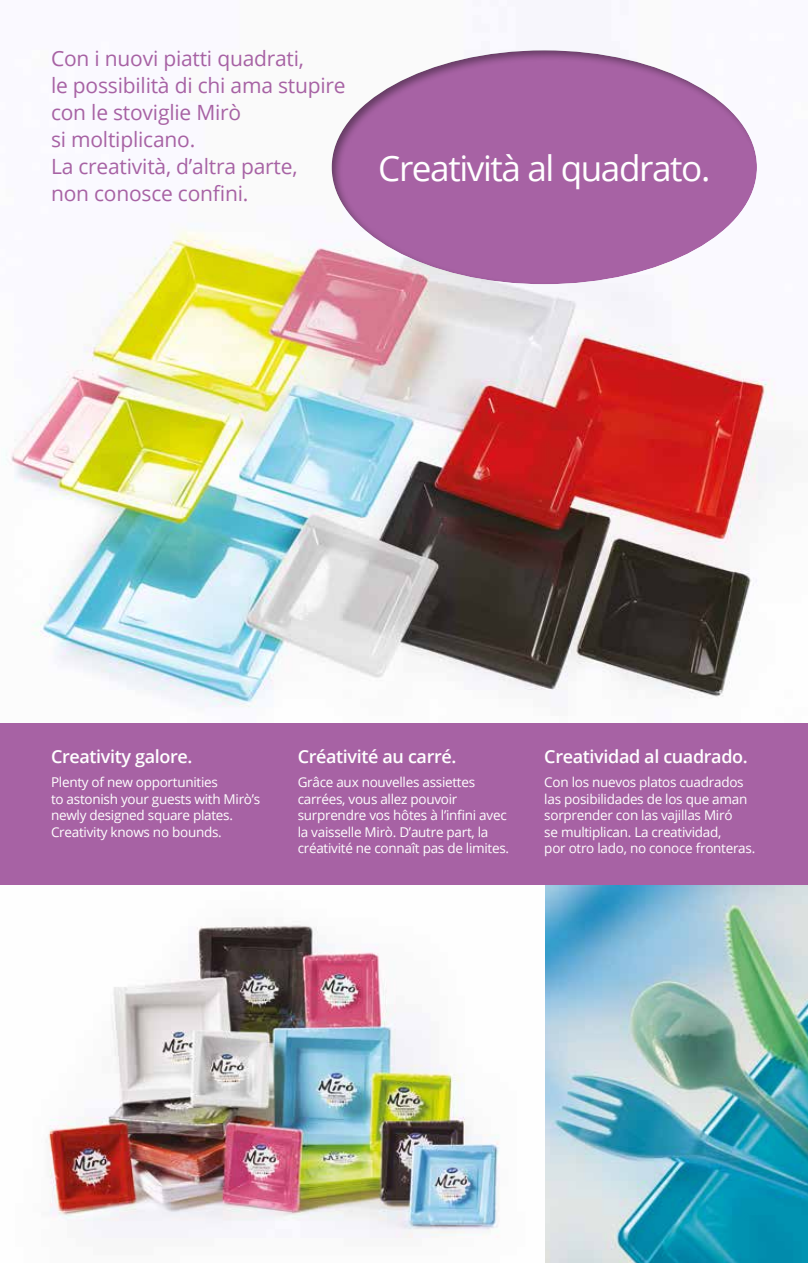
<style>
.page{position:relative;width:808px;height:1263px;background:#fff}
.page>*{position:absolute;margin:0;border:0;box-sizing:border-box;transform-origin:0 0}
.t1{font:35.1px "Open Sans";letter-spacing:-.04em;color:#fff}
.t2{font:21px/27px "Open Sans";letter-spacing:-.01em;color:#a762a4}
.t3{font:600 18px "Open Sans";letter-spacing:-.02em;color:#fff}
.t4{font:13.5px/16.5px "Open Sans";letter-spacing:-.02em;color:#fff}
</style>
<div class="page">
<img style="left:5px;top:230px;width:771px;height:478px">
<img style="left:544px;top:884px;width:264px;height:379px">
<img style="left:0;top:884px;width:544px;height:354px">
<div style="left:331px;top:49px;width:428px;height:237px;background:#000;opacity:.4"></div>
<div style="left:0;top:723px;width:808px;height:161px;background:#a762a4"></div>
<h2 class="t2" style="left:51px;top:45px;width:296px">Con i nuovi piatti quadrati,<br>le possibilità di chi ama stupire con le stoviglie Mirò<br>si moltiplicano.<br>La creatività, d’altra parte,<br>non conosce confini.</h2>
<h1 class="t1" style="left:378px;top:144px;width:334px">Creatività al quadrato.</h1>
<h3 class="t3" style="left:51px;top:744px;width:143px">Creativity galore.</h3>
<p class="t4" style="left:51px;top:774px;width:211px">Plenty of new opportunities<br>to astonish your guests with Mirò’s newly designed square plates.<br>Creativity knows no bounds.</p>
<h3 class="t3" style="left:298px;top:744px;width:160px">Créativité au carré.</h3>
<p class="t4" style="left:298px;top:774px;width:213px">Grâce aux nouvelles assiettes carrées, vous allez pouvoir surprendre vos hôtes à l’infini avec la vaisselle Mirò. D’autre part, la créativité ne connaît pas de limites.</p>
<h3 class="t3" style="left:544px;top:744px;width:205px">Creatividad al cuadrado.</h3>
<p class="t4" style="left:544px;top:774px;width:212px">Con los nuevos platos cuadrados las posibilidades de los que aman sorprender con las vajillas Miró<br>se multiplican. La creatividad,<br>por otro lado, no conoce fronteras.</p>
</div>
